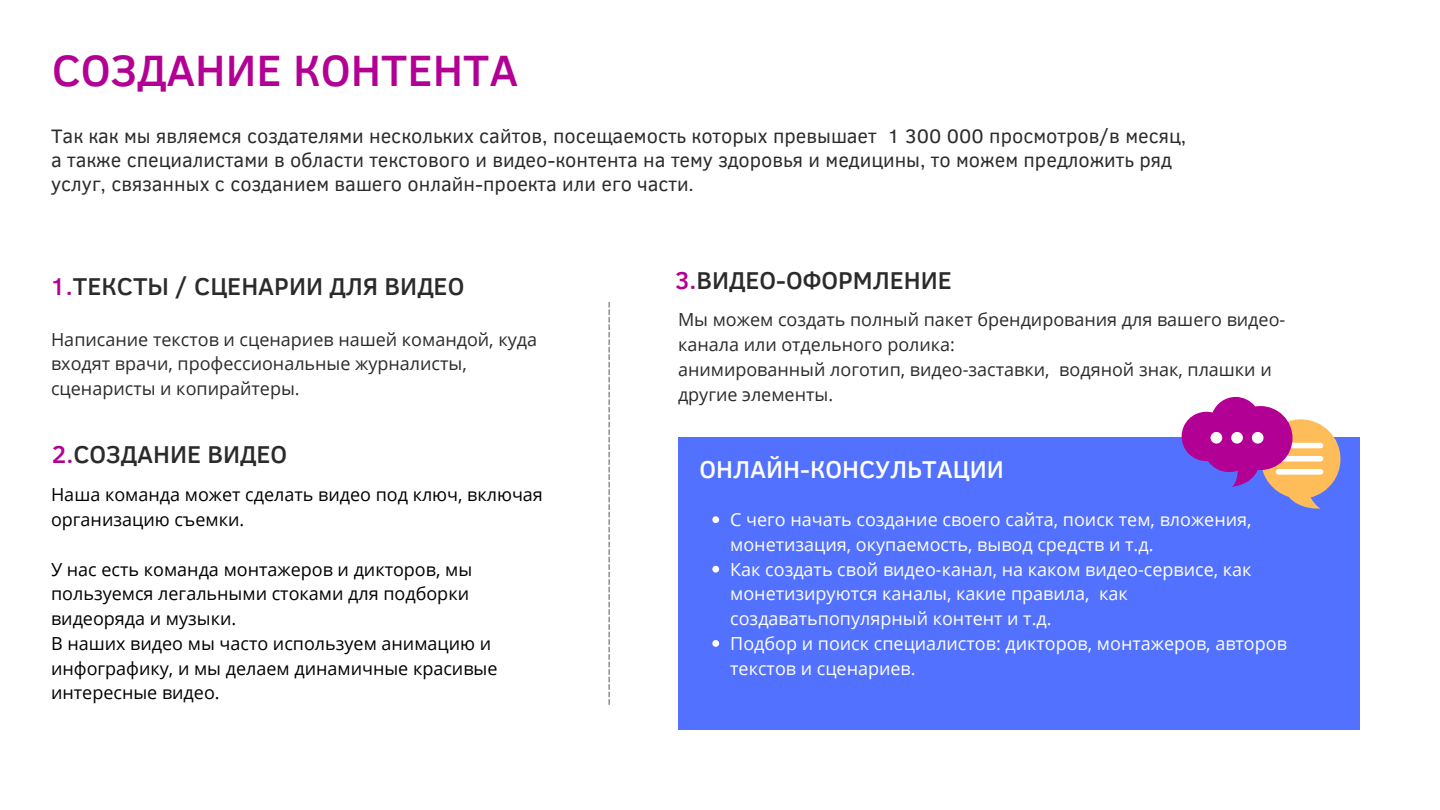
<style>
.page{position:relative;width:1440px;height:810px;background:#fff}
.page>*{position:absolute;margin:0;border:0;box-sizing:border-box;transform-origin:0 0}
.t1{font:500 45px "Clear Sans";color:#b20095}
.t2{font:500 25px "Clear Sans";color:#2b2b2b}
.t3{font:500 25px "Clear Sans";color:#fff}
.t4{font:20px/24px "Clear Sans";color:#2b2b2b}
.t5{font:18px/24.8px "Open Sans";color:#fff}
.t6{font:18px/24.8px "Open Sans";color:#2b2b2b}
.t7{font:18px/24.8px "Open Sans";color:#000}
.s1{color:#b20095}
</style>
<div class="page">
<div style="left:678px;top:437px;width:682px;height:293px;background:#5271ff"></div>
<svg style="left:712px;top:516px;width:7px;height:7px"></svg>
<svg style="left:712px;top:566px;width:7px;height:7px"></svg>
<svg style="left:712px;top:640px;width:7px;height:7px"></svg>
<svg style="left:1182px;top:397px;width:158px;height:112px"></svg>
<div style="left:1211px;top:432px;width:11px;height:12px;background:#fff;border-radius:50%"></div>
<div style="left:1231px;top:432px;width:12px;height:12px;background:#fff;border-radius:50%"></div>
<div style="left:1252px;top:432px;width:12px;height:12px;background:#fff;border-radius:50%"></div>
<svg style="left:608px;top:302px;width:2px;height:403px"></svg>
<p class="t1" style="left:52px;top:37px;width:468px">СОЗДАНИЕ КОНТЕНТА</p>
<p class="t4" style="left:51px;top:123px;width:1137px">Так как мы являемся создателями нескольких сайтов, посещаемость которых превышает 1 300 000 просмотров/в месяц, а также специалистами в области текстового и видео-контента на тему здоровья и медицины, то можем предложить ряд услуг, связанных с созданием вашего онлайн-проекта или его части.</p>
<p class="t2" style="left:50px;top:268px;width:416px"><span class="s1">1.</span>ТЕКСТЫ / СЦЕНАРИИ ДЛЯ ВИДЕО</p>
<p class="t2" style="left:675px;top:262px;width:278px"><span class="s1">3.</span>ВИДЕО-ОФОРМЛЕНИЕ</p>
<p class="t6" style="left:51px;top:326px;width:487px">Написание текстов и сценариев нашей командой, куда входят врачи, профессиональные журналисты, сценаристы и копирайтеры.</p>
<p class="t2" style="left:52px;top:436px;width:237px"><span class="s1">2.</span>СОЗДАНИЕ ВИДЕО</p>
<p class="t7" style="left:51px;top:482px;width:493px">Наша команда может сделать видео под ключ, включая организацию съемки.</p>
<p class="t7" style="left:51px;top:556px;width:423px">У нас есть команда монтажеров и дикторов, мы пользуемся легальными стоками для подборки видеоряда и музыки.</p>
<p class="t7" style="left:51px;top:630px;width:448px">В наших видео мы часто используем анимацию и инфографику, и мы делаем динамичные красивые интересные видео.</p>
<p class="t6" style="left:678px;top:307px;width:609px">Мы можем создать полный пакет брендирования для вашего видео&shy;канала или отдельного ролика:</p>
<p class="t6" style="left:678px;top:356px;width:595px">анимированный логотип, видео-заставки, водяной знак, плашки и другие элементы.</p>
<p class="t3" style="left:700px;top:451px;width:306px">ОНЛАЙН-КОНСУЛЬТАЦИИ</p>
<p class="t5" style="left:730px;top:507px;width:523px">С чего начать создание своего сайта, поиск тем, вложения, монетизация, окупаемость, вывод средств и т.д.</p>
<p class="t5" style="left:730px;top:556px;width:523px">Как создать свой видео-канал, на каком видео-сервисе, как монетизируются каналы, какие правила, как создаватьпопулярный контент и т.д.</p>
<p class="t5" style="left:730px;top:630px;width:558px">Подбор и поиск специалистов: дикторов, монтажеров, авторов текстов и сценариев.</p>
</div>
